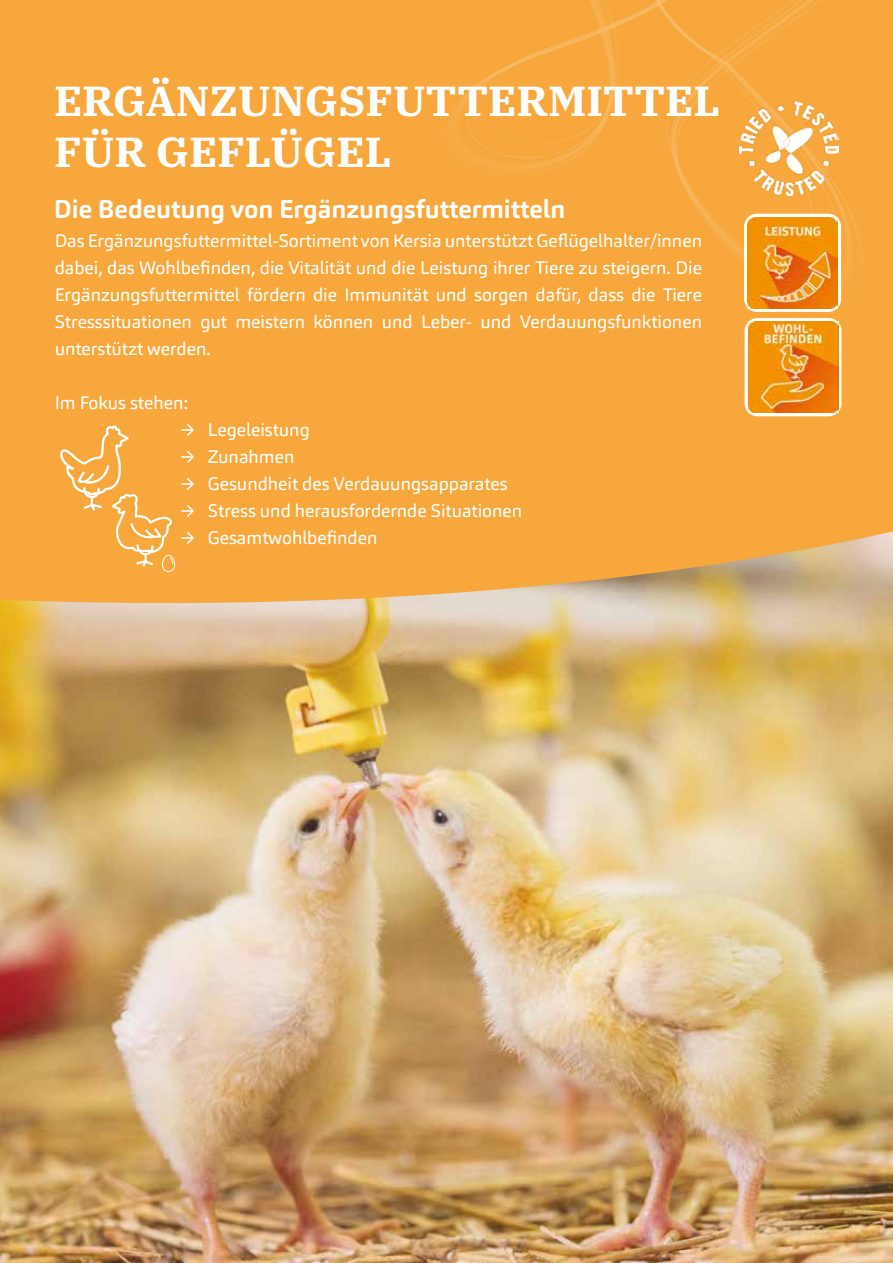
<style>
.page{position:relative;width:893px;height:1263px;background:#fff}
.page>*{position:absolute;margin:0;border:0;box-sizing:border-box;transform-origin:0 0}
.t1{font:700 42px/51px "IBM Plex Serif";color:#fff}
.t2{font:700 25.5px "Carnas";color:#fff}
.t3{font:18px/27px "Carnas";color:#fff;text-align:justify}
</style>
<div class="page">
<img style="left:0;top:603px;width:892px;height:660px">
<div style="left:0;top:0;width:893px;height:603px;background:#f7a73b"></div>
<div style="left:412px;top:0;width:475px;height:425px;background:#f7a73b"></div>
<img style="left:740px;top:102px;width:98px;height:94px">
<svg style="left:59px;top:425px;width:117px;height:148px;background:#f7ae4c"></svg>
<svg style="left:744px;top:214px;width:97px;height:98px"></svg>
<img style="left:748px;top:218px;width:89px;height:90px">
<svg style="left:745px;top:318px;width:96px;height:98px"></svg>
<img style="left:749px;top:322px;width:89px;height:90px">
<h1 class="t1" style="left:54px;top:73px;width:667px">ERGÄNZUNGSFUTTERMITTEL<br>FÜR GEFLÜGEL</h1>
<h2 class="t2" style="left:54px;top:192px;width:513px">Die Bedeutung von Ergänzungsfuttermitteln</h2>
<p class="t3" style="left:55px;top:227px;width:649px">Das Ergänzungsfuttermittel-Sortiment von Kersia unterstützt Geflügelhalter/innen dabei, das Wohlbefinden, die Vitalität und die Leistung ihrer Tiere zu steigern. Die Ergänzungsfuttermittel fördern die Immunität und sorgen dafür, dass die Tiere Stresssituationen gut meistern können und Leber- und Verdauungsfunktionen unterstützt werden.</p>
<p class="t3" style="left:55px;top:389px;width:135px">Im Fokus stehen:</p>
<p class="t3" style="left:181px;top:416px;width:131px">→ Legeleistung</p>
<p class="t3" style="left:181px;top:443px;width:115px">→ Zunahmen</p>
<p class="t3" style="left:181px;top:470px;width:329px">→ Gesundheit des Verdauungsapparates</p>
<p class="t3" style="left:181px;top:497px;width:343px">→ Stress und herausfordernde Situationen</p>
<p class="t3" style="left:181px;top:524px;width:198px">→ Gesamtwohlbefinden</p>
</div>
